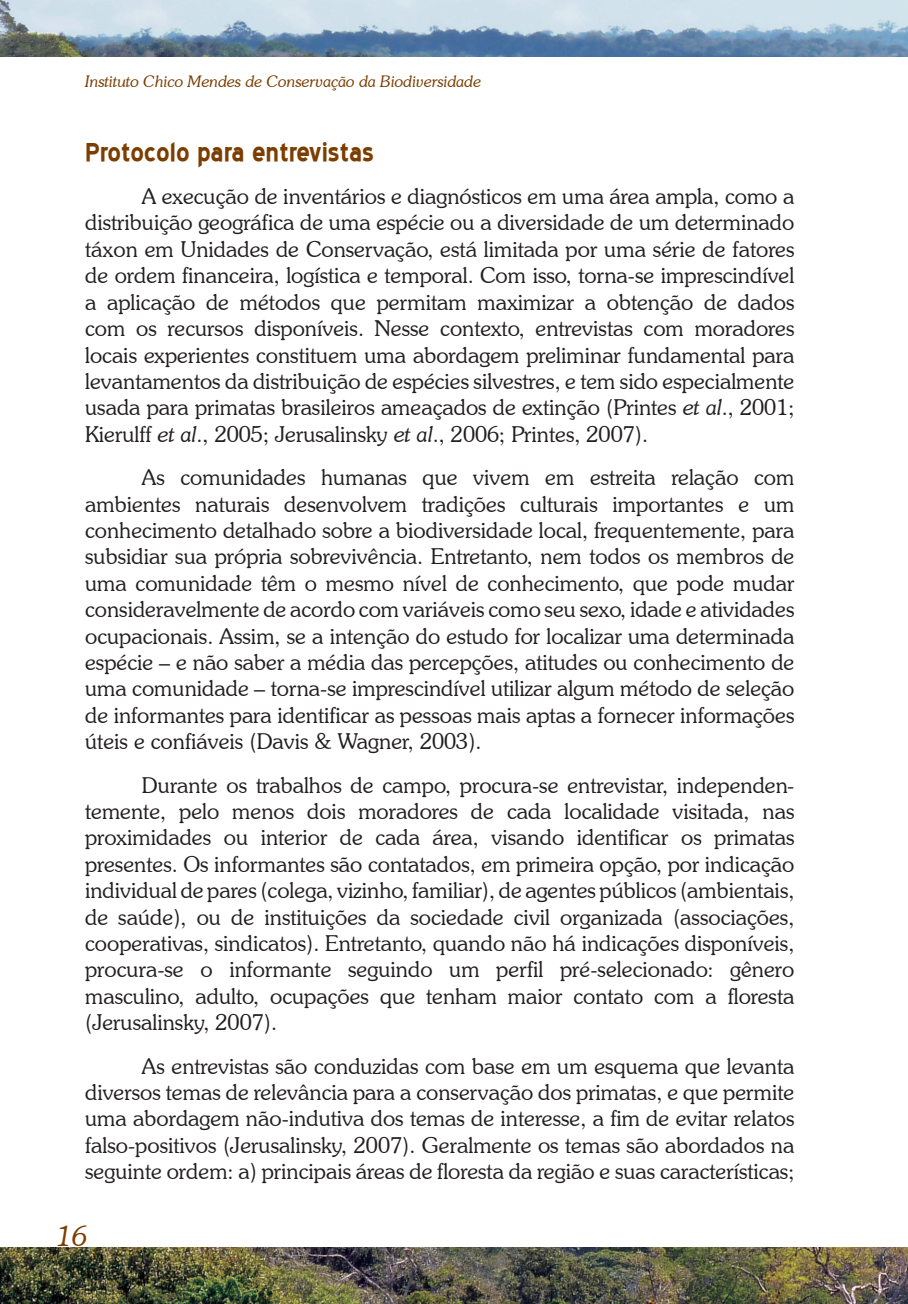
<style>
.page{position:relative;width:908px;height:1304px;background:#fff}
.page>*{position:absolute;margin:0;border:0;box-sizing:border-box;transform-origin:0 0}
.t1{font:700 32px "Blue Highway";color:#7c3e00}
.t2{font:italic 300 28px "Souvenir IT Cby BT";color:#7c3e00}
.t3{font:300 22px/26.4px "Souvenir IT Cby BT";color:#231f20;text-align:justify}
.t4{font:italic 300 16px "Souvenir IT Cby BT";color:#7c3e00}
.s1{font-style:italic}
</style>
<div class="page">
<img style="left:0;top:0;width:907px;height:57px">
<img style="left:0;top:1247px;width:907px;height:57px">
<p class="t4" style="left:85px;top:72px;width:397px">Instituto Chico Mendes de Conservação da Biodiversidade</p>
<h1 class="t1" style="left:85px;top:137px;width:290px">Protocolo para entrevistas</h1>
<p class="t3" style="left:85px;top:183px;width:710px;text-indent:57px">A execução de inventários e diagnósticos em uma área ampla, como a distribuição geográfica de uma espécie ou a diversidade de um determinado táxon em Unidades de Conservação, está limitada por uma série de fatores de ordem financeira, logística e temporal. Com isso, torna-se imprescindível a aplicação de métodos que permitam maximizar a obtenção de dados com os recursos disponíveis. Nesse contexto, entrevistas com moradores locais experientes constituem uma abordagem preliminar fundamental para levantamentos da distribuição de espécies silvestres, e tem sido especialmente usada para primatas brasileiros ameaçados de extinção (Printes <span class="s1">et al</span>., 2001; Kierulff <span class="s1">et al</span>., 2005; Jerusalinsky <span class="s1">et al</span>., 2006; Printes, 2007).</p>
<p class="t3" style="left:85px;top:464px;width:710px;text-indent:57px">As comunidades humanas que vivem em estreita relação com ambientes naturais desenvolvem tradições culturais importantes e um conhecimento detalhado sobre a biodiversidade local, frequentemente, para subsidiar sua própria sobrevivência. Entretanto, nem todos os membros de uma comunidade têm o mesmo nível de conhecimento, que pode mudar consideravelmente de acordo com variáveis como seu sexo, idade e atividades ocupacionais. Assim, se a intenção do estudo for localizar uma determinada espécie – e não saber a média das percepções, atitudes ou conhecimento de uma comunidade – torna-se imprescindível utilizar algum método de seleção de informantes para identificar as pessoas mais aptas a fornecer informações úteis e confiáveis (Davis &amp; Wagner, 2003).</p>
<p class="t3" style="left:85px;top:771px;width:710px;text-indent:57px">Durante os trabalhos de campo, procura-se entrevistar, independen&shy;temente, pelo menos dois moradores de cada localidade visitada, nas proximidades ou interior de cada área, visando identificar os primatas presentes. Os informantes são contatados, em primeira opção, por indicação individual de pares (colega, vizinho, familiar), de agentes públicos (ambientais, de saúde), ou de instituições da sociedade civil organizada (associações, cooperativas, sindicatos). Entretanto, quando não há indicações disponíveis, procura-se o informante seguindo um perfil pré-selecionado: gênero masculino, adulto, ocupações que tenham maior contato com a floresta (Jerusalinsky, 2007).</p>
<p class="t3" style="left:85px;top:1052px;width:710px;text-indent:57px">As entrevistas são conduzidas com base em um esquema que levanta diversos temas de relevância para a conservação dos primatas, e que permite uma abordagem não-indutiva dos temas de interesse, a fim de evitar relatos falso-positivos (Jerusalinsky, 2007). Geralmente os temas são abordados na seguinte ordem: a) principais áreas de floresta da região e suas características;</p>
<p class="t2" style="left:57px;top:1219px;width:32px">16</p>
</div>
